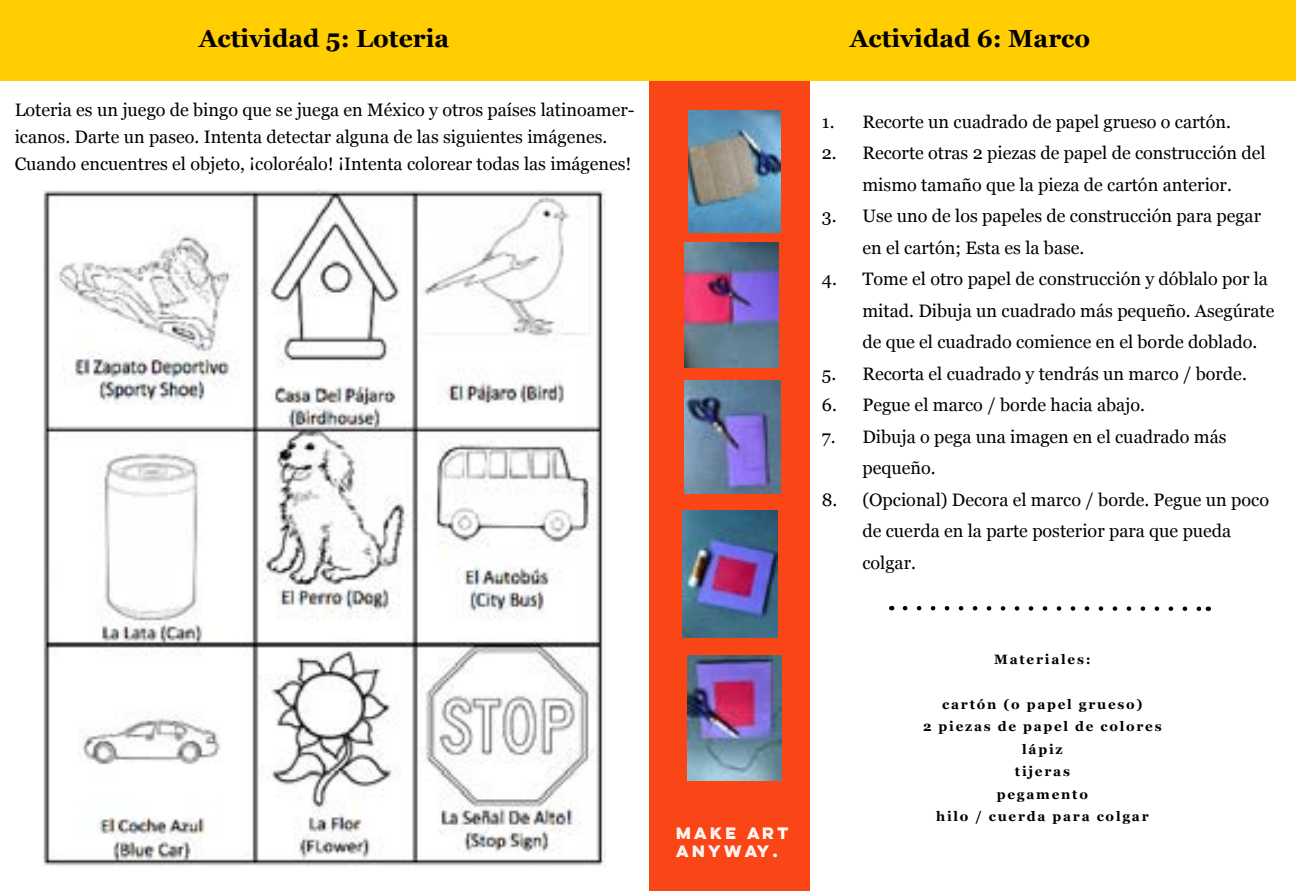
<style>
.page{position:relative;width:1296px;height:891px;background:#fff}
.page>*{position:absolute;margin:0;border:0;box-sizing:border-box;transform-origin:0 0}
.t1{font:700 24.75px "Georgia";color:#000}
.t2{font:18px/31.5px "Georgia";color:#000}
.t3{font:700 14.85px/17.8px "Lulo One";color:#fff}
.t4{font:700 13.5px/22.5px "Georgia";letter-spacing:.13em;color:#000;text-align:center}
</style>
<div class="page">
<div style="left:649px;top:0;width:161px;height:891px;background:#fa4616"></div>
<div style="left:0;top:0;width:1296px;height:81px;background:#ffcd00"></div>
<img style="left:689px;top:110px;width:91px;height:122px">
<img style="left:685px;top:242px;width:94px;height:125px">
<img style="left:684px;top:381px;width:97px;height:112px">
<img style="left:683px;top:511px;width:95px;height:126px">
<img style="left:688px;top:656px;width:94px;height:125px">
<svg style="left:905px;top:606px;width:296px;height:5px"></svg>
<img style="left:42px;top:189px;width:564px;height:678px">
<h1 class="t1" style="left:199px;top:20px;width:252px">Actividad 5: Loteria</h1>
<p class="t2" style="left:15px;top:96px;width:621px;line-height:27px">Loteria es un juego de bingo que se juega en México y otros países latinoamer&shy;icanos. Darte un paseo. Intenta detectar alguna de las siguientes imágenes.<br>Cuando encuentres el objeto, ¡coloréalo! ¡Intenta colorear todas las imágenes!</p>
<p class="t3" style="left:676px;top:824px;width:117px">MAKE ART<br>ANYWAY.</p>
<h1 class="t1" style="left:850px;top:20px;width:242px">Actividad 6: Marco</h1>
<p class="t2" style="left:822px;top:105px;width:411px">1. Recorte un cuadrado de papel grueso o cartón.</p>
<p class="t2" style="left:822px;top:136px;width:445px;text-align:center">2. Recorte otras 2 piezas de papel de construcción del mismo tamaño que la pieza de cartón anterior.</p>
<p class="t2" style="left:862px;top:199px;width:400px;text-indent:-40px">3. Use uno de los papeles de construcción para pegar en el cartón; Esta es la base.</p>
<p class="t2" style="left:862px;top:262px;width:413px;text-indent:-40px">4. Tome el otro papel de construcción y dóblalo por la mitad. Dibuja un cuadrado más pequeño. Asegúrate de que el cuadrado comience en el borde doblado.</p>
<p class="t2" style="left:822px;top:357px;width:426px">5. Recorta el cuadrado y tendrás un marco / borde.</p>
<p class="t2" style="left:822px;top:388px;width:325px">6. Pegue el marco / borde hacia abajo.</p>
<p class="t2" style="left:862px;top:420px;width:366px;text-indent:-40px">7. Dibuja o pega una imagen en el cuadrado más pequeño.</p>
<p class="t2" style="left:862px;top:483px;width:408px;text-indent:-40px">8. (Opcional) Decora el marco / borde. Pegue un poco de cuerda en la parte posterior para que pueda colgar.</p>
<p class="t4" style="left:994px;top:647px;width:98px">Materiales:</p>
<p class="t4" style="left:923px;top:692px;width:240px">cartón (o papel grueso)<br>2 piezas de papel de colores lápiz<br>tijeras<br>pegamento<br>hilo / cuerda para colgar</p>
</div>
